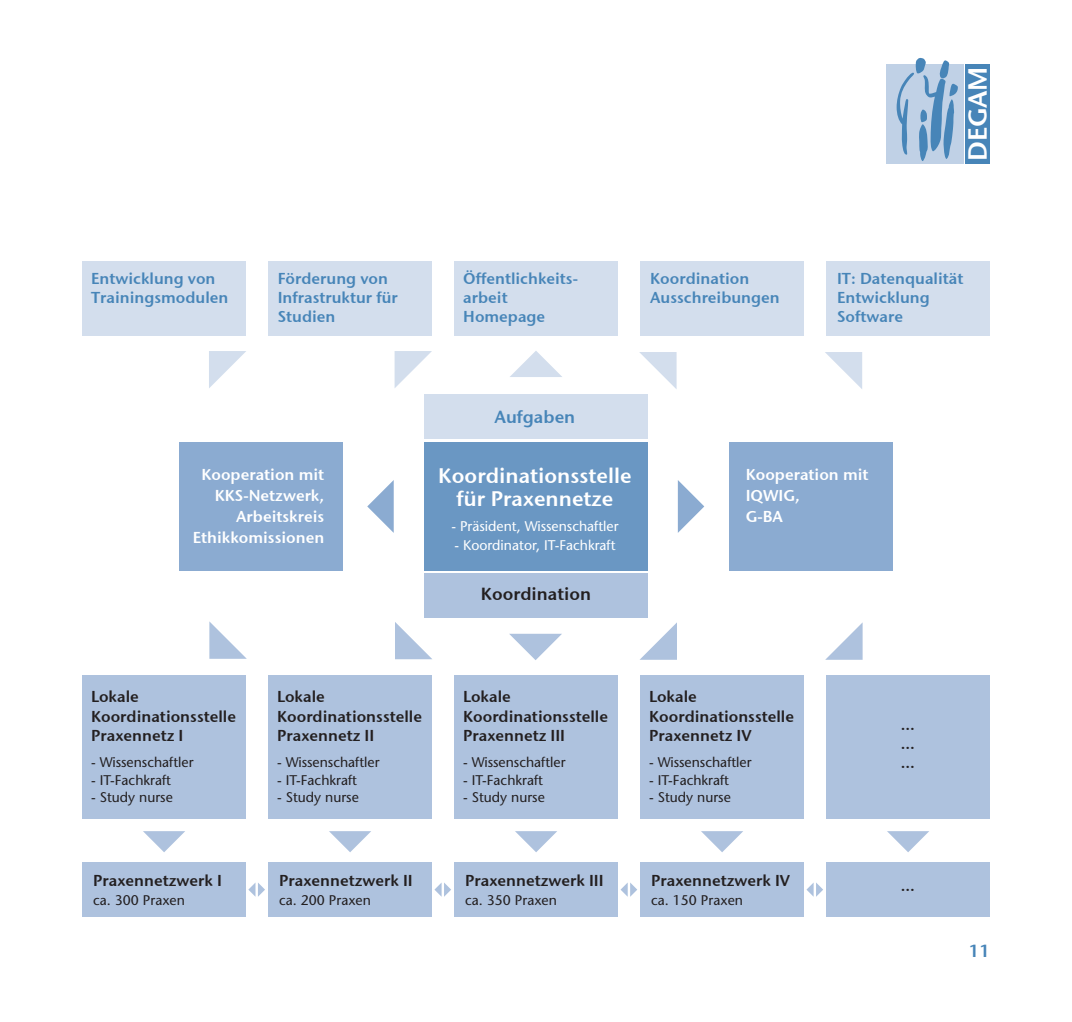
<style>
.page{position:relative;width:1072px;height:1022px;background:#fff}
.page>*{position:absolute;margin:0;border:0;box-sizing:border-box;transform-origin:0 0}
.t1{font:26.25px "Stone Sans Sem ITCTT Semi";color:#fff}
.t2{font:21px/22.8px "Stone Sans Sem ITCTT Semi";color:#fff;text-align:center}
.t3{font:17.5px "Stone Sans Sem ITCTT Semi";color:#231f20}
.t4{font:17.5px "Stone Sans Sem ITCTT Semi";color:#4785b8}
.t5{font:15.75px/19.2px "Stone Sans Sem ITCTT Semi";color:#231f20}
.t6{font:15.75px/19.2px "Stone Sans Sem ITCTT Semi";color:#4785b8}
.t7{font:15.75px/21px "Stone Sans Sem ITCTT Semi";color:#fff;text-align:right}
.t8{font:500 14px "Stone Sans Std";color:#231f20}
.t9{font:500 14px "Stone Sans Std";color:#fff}
</style>
<div class="page">
<div style="left:885px;top:64px;width:78px;height:100px;background:#c0d1e6"></div>
<div style="left:965px;top:64px;width:25px;height:100px;background:#4785b8"></div>
<svg style="left:896px;top:58px;width:62px;height:103px"></svg>
<div style="left:424px;top:394px;width:223px;height:45px;background:#d3deed"></div>
<div style="left:424px;top:573px;width:223px;height:45px;background:#aec2de"></div>
<div style="left:424px;top:441px;width:223px;height:129px;background:#6a97c3"></div>
<svg style="left:509px;top:634px;width:53px;height:26px"></svg>
<svg style="left:367px;top:480px;width:27px;height:53px"></svg>
<svg style="left:678px;top:480px;width:26px;height:53px"></svg>
<svg style="left:510px;top:351px;width:52px;height:26px"></svg>
<div style="left:82px;top:675px;width:164px;height:144px;background:#aec2de"></div>
<div style="left:826px;top:262px;width:163px;height:74px;background:#d3deed"></div>
<div style="left:82px;top:862px;width:164px;height:55px;background:#aec2de"></div>
<svg style="left:143px;top:831px;width:42px;height:21px"></svg>
<div style="left:268px;top:675px;width:163px;height:144px;background:#aec2de"></div>
<div style="left:640px;top:262px;width:163px;height:74px;background:#d3deed"></div>
<div style="left:268px;top:862px;width:163px;height:55px;background:#aec2de"></div>
<svg style="left:329px;top:831px;width:42px;height:21px"></svg>
<div style="left:454px;top:675px;width:163px;height:144px;background:#aec2de"></div>
<div style="left:454px;top:262px;width:163px;height:74px;background:#d3deed"></div>
<div style="left:454px;top:862px;width:163px;height:55px;background:#aec2de"></div>
<svg style="left:515px;top:831px;width:42px;height:21px"></svg>
<div style="left:640px;top:675px;width:163px;height:144px;background:#aec2de"></div>
<div style="left:268px;top:262px;width:163px;height:74px;background:#d3deed"></div>
<div style="left:640px;top:862px;width:163px;height:55px;background:#aec2de"></div>
<svg style="left:701px;top:831px;width:42px;height:21px"></svg>
<div style="left:826px;top:675px;width:163px;height:144px;background:#aec2de"></div>
<div style="left:82px;top:262px;width:164px;height:74px;background:#d3deed"></div>
<div style="left:826px;top:862px;width:163px;height:55px;background:#aec2de"></div>
<svg style="left:887px;top:831px;width:42px;height:21px"></svg>
<svg style="left:640px;top:622px;width:37px;height:38px"></svg>
<svg style="left:394px;top:351px;width:38px;height:37px"></svg>
<svg style="left:395px;top:622px;width:37px;height:38px"></svg>
<svg style="left:639px;top:352px;width:37px;height:37px"></svg>
<svg style="left:825px;top:623px;width:37px;height:37px"></svg>
<svg style="left:209px;top:351px;width:37px;height:37px"></svg>
<svg style="left:209px;top:621px;width:38px;height:38px"></svg>
<svg style="left:825px;top:352px;width:37px;height:37px"></svg>
<svg style="left:248px;top:882px;width:17px;height:15px"></svg>
<svg style="left:434px;top:882px;width:17px;height:15px"></svg>
<svg style="left:620px;top:882px;width:17px;height:15px"></svg>
<svg style="left:806px;top:882px;width:17px;height:15px"></svg>
<div style="left:179px;top:441px;width:163px;height:129px;background:#8babd1"></div>
<div style="left:729px;top:441px;width:164px;height:129px;background:#8babd1"></div>
<h1 class="t1" style="left:955px;top:161px;width:96px;rotate:-90deg">DEGAM</h1>
<p class="t6" style="left:91px;top:267px;width:139px">Entwicklung von<br>Trainingsmodulen</p>
<p class="t6" style="left:278px;top:267px;width:122px">Förderung von<br>Infrastruktur für<br>Studien</p>
<p class="t6" style="left:463px;top:267px;width:116px">Öffentlichkeits&shy;arbeit<br>Homepage</p>
<p class="t6" style="left:650px;top:267px;width:131px">Koordination<br>Ausschreibungen</p>
<p class="t6" style="left:837px;top:267px;width:128px">IT: Datenqualität<br>Entwicklung<br>Software</p>
<p class="t4" style="left:494px;top:402px;width:82px">Aufgaben</p>
<h2 class="t2" style="left:438px;top:463px;width:195px">Koordinationsstelle für Praxennetze</h2>
<p class="t9" style="left:451px;top:517px;width:169px">- Präsident, Wissenschaftler</p>
<p class="t9" style="left:454px;top:537px;width:163px">- Koordinator, IT-Fachkraft</p>
<p class="t7" style="left:193px;top:463px;width:133px">Kooperation mit<br>KKS-Netzwerk,<br>Arbeitskreis<br>Ethikkomissionen</p>
<p class="t7" style="left:745px;top:463px;width:124px;text-align:left">Kooperation mit<br>IQWIG,<br>G-BA</p>
<p class="t5" style="left:91px;top:686px;width:146px">Lokale<br>Koordinationsstelle<br>Praxennetz I</p>
<p class="t8" style="left:91px;top:754px;width:104px">- Wissenschaftler</p>
<p class="t8" style="left:91px;top:771px;width:82px">- IT-Fachkraft</p>
<p class="t8" style="left:91px;top:789px;width:83px">- Study nurse</p>
<p class="t5" style="left:93px;top:870px;width:130px">Praxennetzwerk I</p>
<p class="t8" style="left:93px;top:892px;width:93px">ca. 300 Praxen</p>
<p class="t5" style="left:277px;top:686px;width:146px">Lokale<br>Koordinationsstelle<br>Praxennetz II</p>
<p class="t8" style="left:277px;top:754px;width:104px">- Wissenschaftler</p>
<p class="t8" style="left:277px;top:771px;width:82px">- IT-Fachkraft</p>
<p class="t8" style="left:277px;top:789px;width:83px">- Study nurse</p>
<p class="t5" style="left:279px;top:870px;width:135px">Praxennetzwerk II</p>
<p class="t8" style="left:279px;top:892px;width:93px">ca. 200 Praxen</p>
<p class="t3" style="left:481px;top:579px;width:112px">Koordination</p>
<p class="t5" style="left:463px;top:686px;width:146px">Lokale<br>Koordinationsstelle<br>Praxennetz III</p>
<p class="t8" style="left:463px;top:754px;width:104px">- Wissenschaftler</p>
<p class="t8" style="left:463px;top:771px;width:82px">- IT-Fachkraft</p>
<p class="t8" style="left:463px;top:789px;width:83px">- Study nurse</p>
<p class="t5" style="left:465px;top:870px;width:140px">Praxennetzwerk III</p>
<p class="t8" style="left:465px;top:892px;width:93px">ca. 350 Praxen</p>
<p class="t5" style="left:649px;top:686px;width:146px">Lokale<br>Koordinationsstelle<br>Praxennetz IV</p>
<p class="t8" style="left:649px;top:754px;width:104px">- Wissenschaftler</p>
<p class="t8" style="left:649px;top:771px;width:82px">- IT-Fachkraft</p>
<p class="t8" style="left:649px;top:789px;width:83px">- Study nurse</p>
<p class="t5" style="left:651px;top:870px;width:141px">Praxennetzwerk IV</p>
<p class="t8" style="left:651px;top:892px;width:93px">ca. 150 Praxen</p>
<p class="t5" style="left:900px;top:713px;width:16px;text-align:justify">… … …</p>
<p class="t5" style="left:900px;top:874px;width:16px">…</p>
<p class="t4" style="left:968px;top:936px;width:23px">11</p>
</div>
